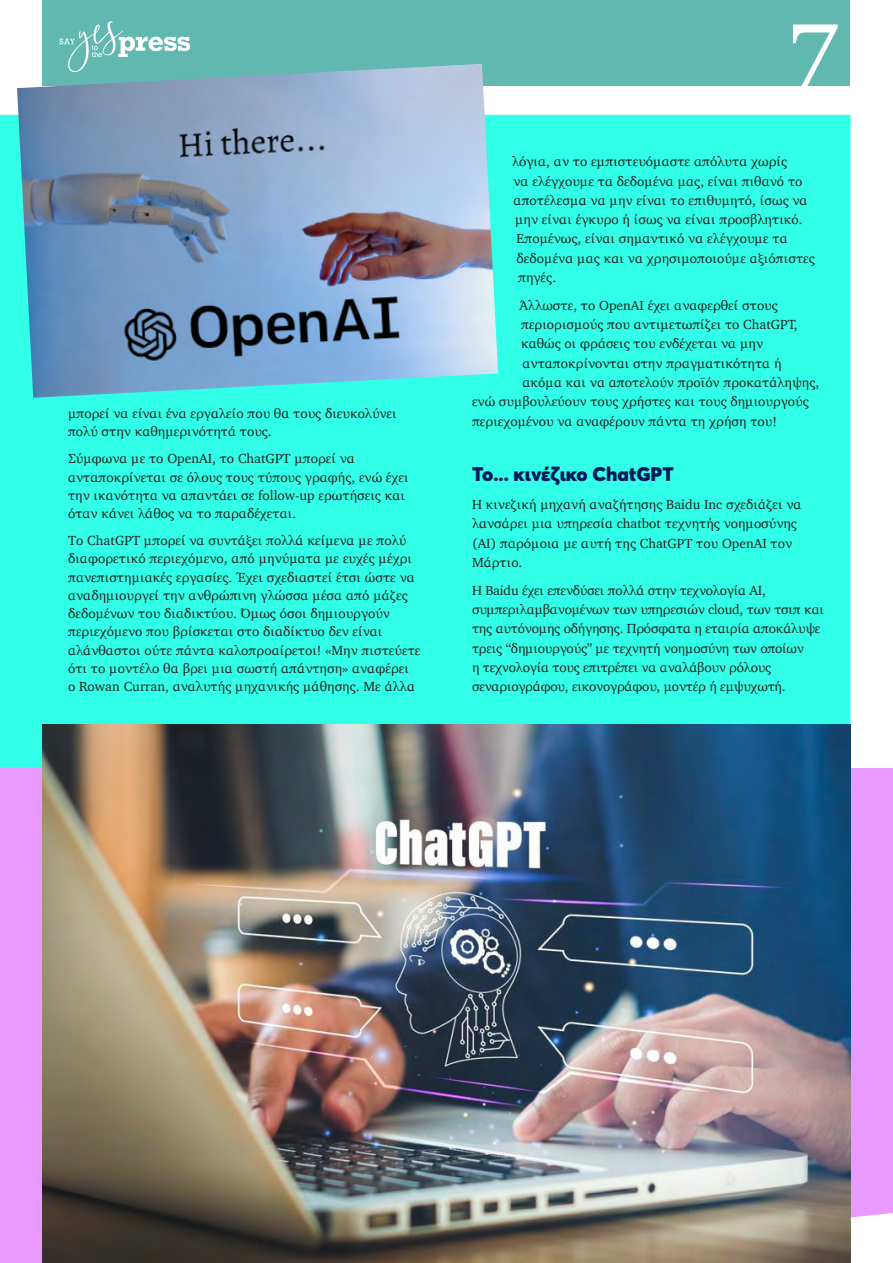
<style>
.page{position:relative;width:893px;height:1263px;background:#fff}
.page>*{position:absolute;margin:0;border:0;box-sizing:border-box;transform-origin:0 0}
.t1{font:97.5px "Georgia";color:#fff}
.t2{font:900 19.5px "Averta";color:#021a5a}
.t3{font:13.5px/18.3px "Charter";color:#231f20}
</style>
<div class="page">
<div style="left:0;top:115px;width:850px;height:653px;background:#32ffe7"></div>
<svg style="left:0;top:768px;width:893px;height:495px;background:#e89dfb"></svg>
<div style="left:43px;top:0;width:807px;height:85px;background:#61b8b0"></div>
<svg style="left:60px;top:21px;width:130px;height:43px"></svg>
<img style="left:43px;top:725px;width:807px;height:538px">
<img style="left:17px;top:64px;width:481px;height:334px">
<p class="t3" style="left:68px;top:404px;width:330px">μπορεί να είναι ένα εργαλείο που θα τους διευκολύνει πολύ στην καθημερινότητά τους.</p>
<p class="t3" style="left:68px;top:449px;width:342px">Σύμφωνα με το OpenAI, το ChatGPT μπορεί να ανταποκρίνεται σε όλους τους τύπους γραφής, ενώ έχει την ικανότητα να απαντάει σε follow-up ερωτήσεις και όταν κάνει λάθος να το παραδέχεται.</p>
<p class="t3" style="left:68px;top:531px;width:354px">Το ChatGPT μπορεί να συντάξει πολλά κείμενα με πολύ διαφορετικό περιεχόμενο, από μηνύματα με ευχές μέχρι πανεπιστημιακές εργασίες. Έχει σχεδιαστεί έτσι ώστε να αναδημιουργεί την ανθρώπινη γλώσσα μέσα από μάζες δεδομένων του διαδικτύου. Όμως όσοι δημιουργούν περιεχόμενο που βρίσκεται στο διαδίκτυο δεν είναι αλάνθαστοι ούτε πάντα καλοπροαίρετοι! «Μην πιστεύετε ότι το μοντέλο θα βρει μια σωστή απάντηση» αναφέρει<br>ο Rowan Curran, αναλυτής μηχανικής μάθησης. Με άλλα</p>
<h1 class="t1" style="left:789px;top:-29px;width:50px">7</h1>
<p class="t3" style="left:512px;top:152px;width:277px">λόγια, αν το εμπιστευόμαστε απόλυτα χωρίς</p>
<p class="t3" style="left:514px;top:172px;width:290px">να ελέγχουμε τα δεδομένα μας, είναι πιθανό το</p>
<p class="t3" style="left:514px;top:191px;width:296px">αποτέλεσμα να μην είναι το επιθυμητό, ίσως να</p>
<p class="t3" style="left:515px;top:210px;width:289px">μην είναι έγκυρο ή ίσως να είναι προσβλητικό.</p>
<p class="t3" style="left:517px;top:230px;width:273px">Επομένως, είναι σημαντικό να ελέγχουμε τα</p>
<p class="t3" style="left:517px;top:249px;width:300px">δεδομένα μας και να χρησιμοποιούμε αξιόπιστες</p>
<p class="t3" style="left:518px;top:268px;width:40px">πηγές.</p>
<p class="t3" style="left:520px;top:296px;width:260px">Άλλωστε, το OpenAI έχει αναφερθεί στους</p>
<p class="t3" style="left:521px;top:315px;width:278px">περιορισμούς που αντιμετωπίζει το ChatGPT,</p>
<p class="t3" style="left:521px;top:334px;width:243px">καθώς οι φράσεις του ενδέχεται να μην</p>
<p class="t3" style="left:523px;top:354px;width:261px">ανταποκρίνονται στην πραγματικότητα ή</p>
<p class="t3" style="left:523px;top:373px;width:298px">ακόμα και να αποτελούν προϊόν προκατάληψης,</p>
<p class="t3" style="left:472px;top:392px;width:338px">ενώ συμβουλεύουν τους χρήστες και τους δημιουργούς</p>
<p class="t3" style="left:472px;top:412px;width:306px">περιεχομένου να αναφέρουν πάντα τη χρήση του!</p>
<h2 class="t2" style="left:472px;top:462px;width:203px">Το... κινέζικο ChatGPT</h2>
<p class="t3" style="left:472px;top:495px;width:331px;line-height:19.4px">Η κινεζική μηχανή αναζήτησης Baidu Inc σχεδιάζει να λανσάρει μια υπηρεσία chatbot τεχνητής νοημοσύνης (AI) παρόμοια με αυτή της ChatGPT του OpenAI τον Μάρτιο.</p>
<p class="t3" style="left:472px;top:580px;width:354px;line-height:19.4px">Η Baidu έχει επενδύσει πολλά στην τεχνολογία AI, συμπεριλαμβανομένων των υπηρεσιών cloud, των τσιπ και της αυτόνομης οδήγησης. Πρόσφατα η εταιρία αποκάλυψε τρεις “δημιουργούς” με τεχνητή νοημοσύνη των οποίων<br>η τεχνολογία τους επιτρέπει να αναλάβουν ρόλους σεναριογράφου, εικονογράφου, μοντέρ ή εμψυχωτή.</p>
</div>
